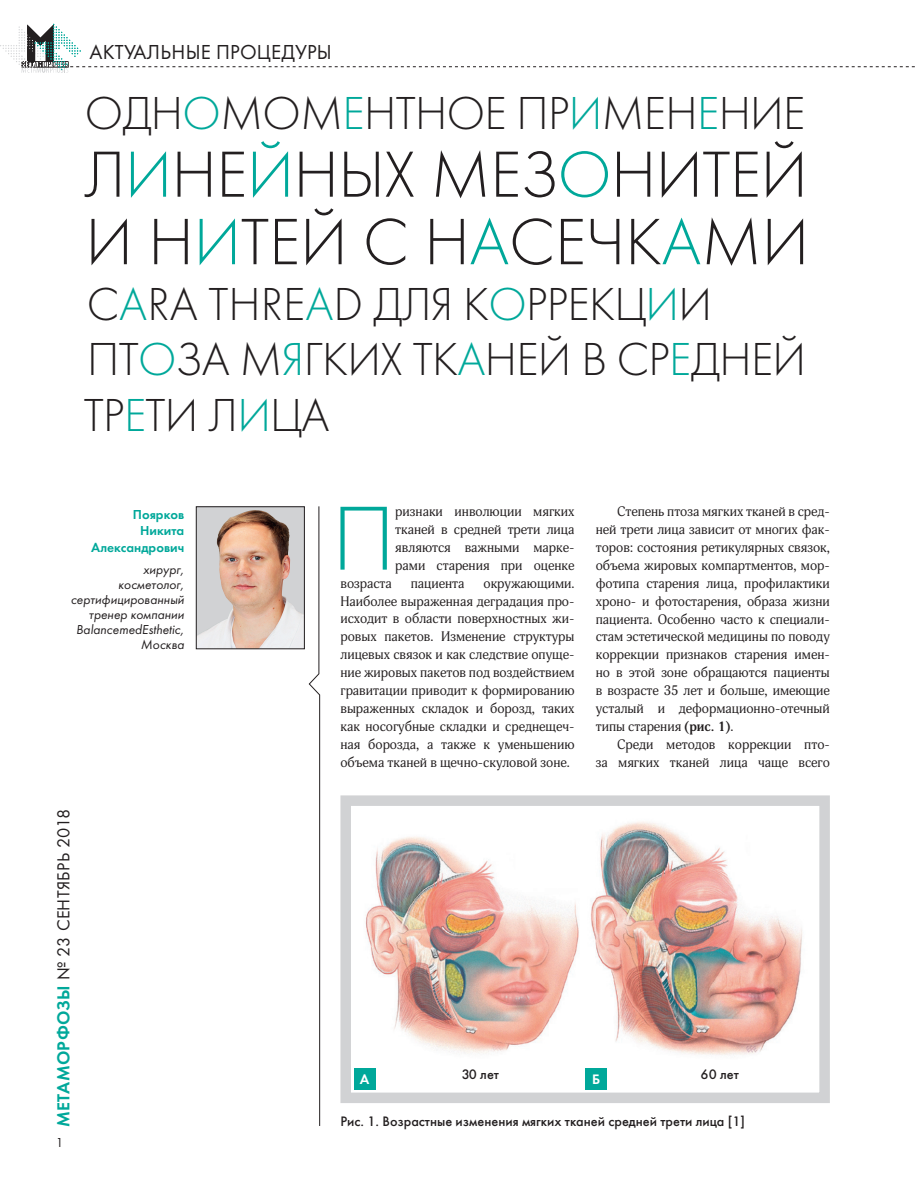
<style>
.page{position:relative;width:915px;height:1191px;background:#fff}
.page>*{position:absolute;margin:0;border:0;box-sizing:border-box;transform-origin:0 0}
.t1{font:300 94.2px "Futura";color:#00a89a}
.t2{font:67.95px "Futura Light C";letter-spacing:-.005em;color:#231f20}
.t3{font:67.5px "Futura Light C";letter-spacing:-.01em;color:#231f20}
.t4{font:48px/55.5px "Futura Light C";letter-spacing:-.015em;color:#231f20}
.t5{font:21px "Futura";letter-spacing:.01em;color:#231f20}
.t6{font:18px "Futura";letter-spacing:.01em;color:#231f20}
.t7{font:500 14.25px "Futura";color:#231f20}
.t8{font:14.25px "Futura Demi";color:#fff}
.t9{font:13.5px/18px "Adonis";color:#231f20;text-align:justify}
.t10{font:italic 13.5px/15px "Futura";color:#231f20;text-align:right}
.t11{font:13.5px/16.5px "Futura Demi";color:#00a89a;text-align:right}
.t12{font:13.5px "Futura";color:#231f20}
.s1{color:#00a89a}
.s2{font-family:"Futura Demi";color:#00a89a}
.s3{font-weight:700}
</style>
<div class="page">
<svg style="left:308px;top:506px;width:12px;height:620px"></svg>
<img style="left:198px;top:510px;width:104px;height:137px">
<div style="left:196px;top:506px;width:108px;height:143px;border:1px solid #231f20"></div>
<div style="left:340px;top:795px;width:489px;height:308px;border:10px solid #d1d2d4"></div>
<img style="left:365px;top:821px;width:437px;height:266px">
<div style="left:354px;top:1068px;width:21px;height:22px;background:#00a89a"></div>
<div style="left:585px;top:1068px;width:21px;height:22px;background:#00a89a"></div>
<svg style="left:0;top:24px;width:915px;height:49px"></svg>
<h3 class="t5" style="left:89px;top:39px;width:244px">АКТУАЛЬНЫЕ ПРОЦЕДУРЫ</h3>
<h3 class="t4" style="left:85px;top:87px;width:722px">ОДН<span class="s1">О</span>МОМ<span class="s1">Е</span>НТНОЕ ПР<span class="s1">И</span>МЕН<span class="s1">Е</span>НИЕ</h3>
<h3 class="t3" style="left:84px;top:139px;width:725px">Л<span class="s1">И</span>НЕ<span class="s1">Й</span>НЫХ МЕЗ<span class="s1">О</span>НИТЕЙ</h3>
<h2 class="t2" style="left:85px;top:206px;width:725px">И Н<span class="s1">И</span>ТЕЙ С Н<span class="s1">А</span>СЕЧК<span class="s1">А</span>МИ</h2>
<h3 class="t4" style="left:84px;top:277px;width:723px">C<span class="s1">A</span>RA THRE<span class="s1">A</span>D ДЛЯ К<span class="s1">О</span>РРЕКЦ<span class="s1">И</span>И<br>ПТ<span class="s1">О</span>ЗА М<span class="s1">Я</span>ГКИХ ТК<span class="s1">А</span>НЕЙ В СР<span class="s1">Е</span>ДНЕЙ<br>ТР<span class="s1">Е</span>ТИ Л<span class="s1">И</span>ЦА</h3>
<p class="t11" style="left:91px;top:506px;width:94px">Поярков<br>Никита<br>Александрович</p>
<p class="t10" style="left:71px;top:561px;width:115px">хирург,<br>косметолог, сертифицированный тренер компании<br>BalancemedEsthetic,<br>Москва</p>
<h3 class="t6" style="left:53px;top:1127px;width:320px;rotate:-90deg"><span class="s2">МЕТАМОРФОЗЫ</span> № 23 СЕНТЯБРЬ 2018</h3>
<p class="t12" style="left:56px;top:1134px;width:9px">1</p>
<h1 class="t1" style="left:332px;top:485px;width:65px">П</h1>
<p class="t9" style="left:395px;top:502px;width:181px">ризнаки инволюции мягких тканей в средней трети лица являются важными марке&shy;рами старения при оценке</p>
<p class="t9" style="left:340px;top:574px;width:53px">возраста</p>
<p class="t9" style="left:410px;top:574px;width:55px">пациента</p>
<p class="t9" style="left:340px;top:574px;width:235px;text-indent:143px">окружающими.<br>Наиболее выраженная деградация про&shy;исходит в области поверхностных жи&shy;ровых пакетов. Изменение структуры лицевых связок и как следствие опуще&shy;ние жировых пакетов под воздействием гравитации приводит к формированию выраженных складок и борозд, таких как носогубные складки и среднещеч&shy;ная борозда, а также к уменьшению объема тканей в щечно-скуловой зоне.</p>
<p class="t9" style="left:595px;top:502px;width:235px;text-indent:21px">Степень птоза мягких тканей в сред&shy;ней трети лица зависит от многих фак&shy;торов: состояния ретикулярных связок, объема жировых компартментов, мор&shy;фотипа старения лица, профилактики хроно- и фотостарения, образа жизни пациента. Особенно часто к специали&shy;стам эстетической медицины по поводу коррекции признаков старения имен&shy;но в этой зоне обращаются пациенты в возрасте 35 лет и больше, имеющие усталый и деформационно-отечный типы старения <span class="s3">(рис. 1)</span>.</p>
<p class="t9" style="left:595px;top:735px;width:235px;text-align:right">Среди методов коррекции пто-<br>за мягких тканей лица чаще всего</p>
<p class="t7" style="left:461px;top:1066px;width:39px">30 лет</p>
<p class="t7" style="left:700px;top:1066px;width:40px">60 лет</p>
<p class="t8" style="left:360px;top:1070px;width:11px">А</p>
<p class="t8" style="left:592px;top:1070px;width:10px">Б</p>
<p class="t7" style="left:340px;top:1112px;width:406px">Рис. 1. Возрастные изменения мягких тканей средней трети лица [1]</p>
</div>
